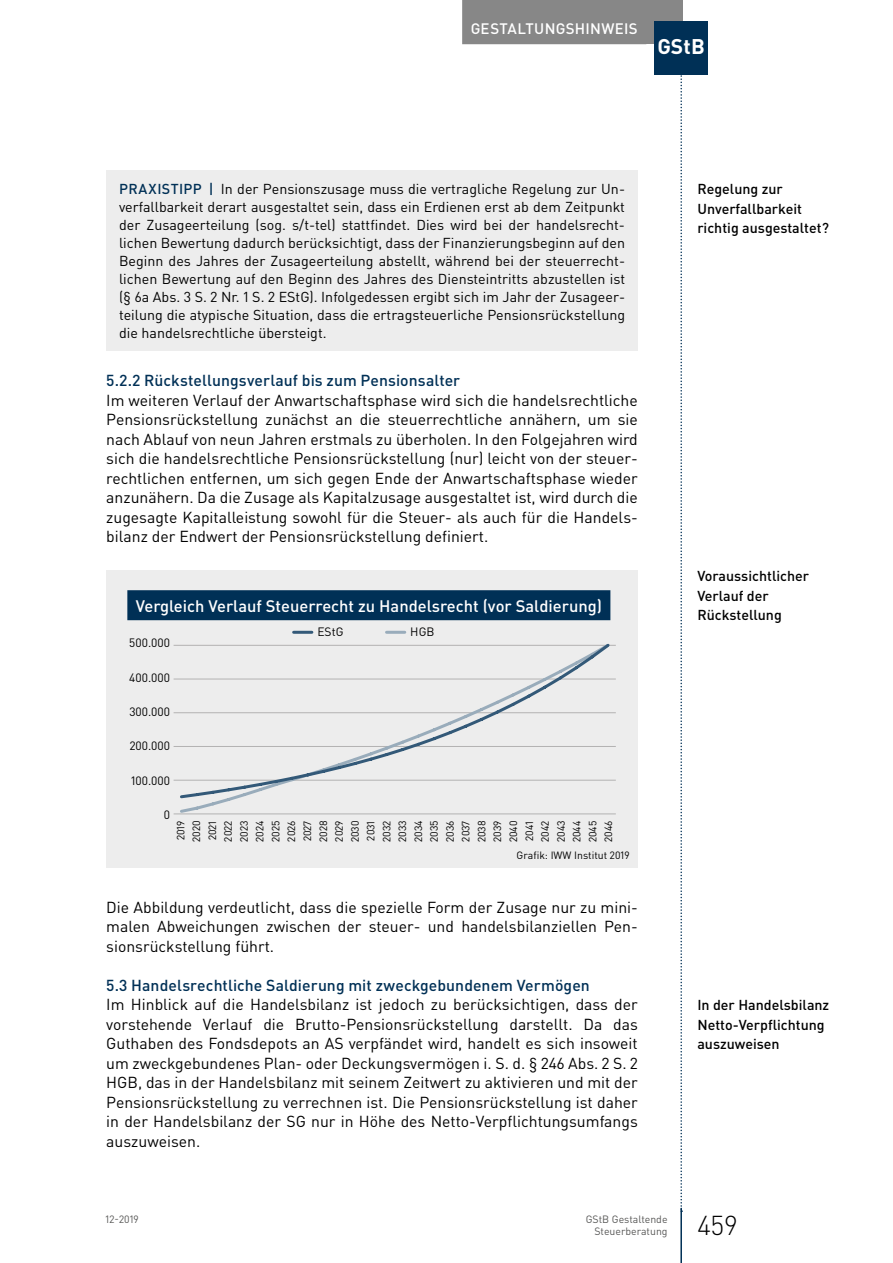
<style>
.page{position:relative;width:893px;height:1263px;background:#fff}
.page>*{position:absolute;margin:0;border:0;box-sizing:border-box;transform-origin:0 0}
.t1{font:300 27px "DIN Pro";color:#000}
.t2{font:700 21px "DIN Pro";color:#fff}
.t3{font:500 16.5px "DIN Pro";color:#fff}
.t4{font:15.75px/19.5px "DIN Pro";color:#000}
.t5{font:500 15.75px "DIN Pro";letter-spacing:.005em;color:#003056}
.t6{font:500 15px "DIN Pro";letter-spacing:.015em;color:#fff}
.t7{font:14.25px/18px "DIN Pro";color:#000}
.t8{font:500 14.25px/19.5px "DIN Pro";color:#000}
.t9{font:500 14.25px "DIN Pro";color:#003056}
.t10{font:12px "DIN Pro";color:#000}
.t11{font:10.5px/15.9px "DIN Pro";color:#000;text-align:justify}
.t12{font:10.5px/12.8px "DIN Pro";color:#575756;text-align:right}
.s1{font-weight:500;color:#003056}
</style>
<div class="page">
<svg style="left:680px;top:74px;width:2px;height:1134px"></svg>
<div style="left:638px;top:0;width:44px;height:44px;background:#878787"></div>
<hr style="left:680px;top:1208px;width:2px;height:55px;background:#003056">
<div style="left:462px;top:0;width:184px;height:44px;background:#878787"></div>
<div style="left:655px;top:21px;width:53px;height:53px;background:#003056"></div>
<div style="left:106px;top:170px;width:532px;height:180px;background:#ededed"></div>
<div style="left:106px;top:570px;width:532px;height:298px;background:#ededed"></div>
<div style="left:127px;top:590px;width:483px;height:30px;background:#003056"></div>
<hr style="left:174px;top:813px;width:442px;height:1px;background:#b3b2b2">
<hr style="left:174px;top:780px;width:442px;height:1px;background:#b3b2b2">
<hr style="left:174px;top:746px;width:442px;height:1px;background:#b3b2b2">
<hr style="left:174px;top:712px;width:442px;height:1px;background:#b3b2b2">
<hr style="left:174px;top:679px;width:442px;height:1px;background:#b3b2b2">
<hr style="left:174px;top:645px;width:442px;height:1px;background:#b3b2b2">
<svg style="left:178px;top:800px;width:434px;height:15px"></svg>
<svg style="left:178px;top:643px;width:434px;height:157px"></svg>
<hr style="left:294px;top:631px;width:18px;height:3px;background:#335978">
<hr style="left:387px;top:631px;width:18px;height:3px;background:#99acbb">
<p class="t6" style="left:471px;top:18px;width:169px">Gestaltungshinweis</p>
<h2 class="t2" style="left:657px;top:32px;width:49px">GStB</h2>
<p class="t7" style="left:119px;top:179px;width:508px;text-indent:64px"><span class="s1">PP |</span> In der Pensionszusage muss die vertragliche Regelung zur Un&shy;verfallbarkeit derart ausgestaltet sein, dass ein Erdienen erst ab dem Zeitpunkt der Zusageerteilung (sog. s/t-tel) stattfindet. Dies wird bei der handelsrecht&shy;lichen Bewertung dadurch berücksichtigt, dass der Finanzierungsbeginn auf den Beginn des Jahres der Zusageerteilung abstellt, während bei der steuerrecht&shy;lichen Bewertung auf den Beginn des Jahres des Diensteintritts abzustellen ist (§ 6a Abs. 3 S. 2 Nr. 1 S. 2 EStG). Infolgedessen ergibt sich im Jahr der Zusageer&shy;teilung die atypische Situation, dass die ertragsteuerliche Pensionsrückstellung die handelsrechtliche übersteigt.</p>
<p class="t5" style="left:106px;top:370px;width:355px">5.2.2 Rückstellungsverlauf bis zum Pensionsalter</p>
<p class="t4" style="left:106px;top:390px;width:533px">Im weiteren Verlauf der Anwartschaftsphase wird sich die handelsrechtliche Pensionsrückstellung zunächst an die steuerrechtliche annähern, um sie nach Ablauf von neun Jahren erstmals zu überholen. In den Folgejahren wird sich die handelsrechtliche Pensionsrückstellung (nur) leicht von der steuer&shy;rechtlichen entfernen, um sich gegen Ende der Anwartschaftsphase wieder anzunähern. Da die Zusage als Kapitalzusage ausgestaltet ist, wird durch die zugesagte Kapitalleistung sowohl für die Steuer- als auch für die Handels&shy;bilanz der Endwert der Pensionsrückstellung definiert.</p>
<p class="t9" style="left:119px;top:179px;width:46px">PRAXISTI</p>
<p class="t3" style="left:136px;top:594px;width:468px">Vergleich Verlauf Steuerrecht zu Handelsrecht (vor Saldierung)</p>
<p class="t10" style="left:129px;top:635px;width:42px">500.000</p>
<p class="t10" style="left:129px;top:669px;width:42px">400.000</p>
<p class="t10" style="left:129px;top:703px;width:42px">300.000</p>
<p class="t10" style="left:130px;top:738px;width:42px">200.000</p>
<p class="t10" style="left:131px;top:772px;width:41px">100.000</p>
<p class="t10" style="left:164px;top:806px;width:8px">0</p>
<p class="t10" style="left:317px;top:623px;width:28px">EStG</p>
<p class="t10" style="left:410px;top:623px;width:26px">HGB</p>
<p class="t11" style="left:172px;top:842px;width:23px;rotate:-90deg">2019<br>2020<br>2021<br>2022<br>2023<br>2024<br>2025<br>2026<br>2027<br>2028<br>2029<br>2030<br>2031<br>2032<br>2033<br>2034<br>2035<br>2036<br>2037<br>2038<br>2039<br>2040<br>2041<br>2042<br>2043<br>2044<br>2045<br>2046</p>
<p class="t11" style="left:517px;top:847px;width:114px">Grafik: IWW Institut 2019</p>
<p class="t4" style="left:106px;top:897px;width:533px">Die Abbildung verdeutlicht, dass die spezielle Form der Zusage nur zu mini&shy;malen Abweichungen zwischen der steuer- und handelsbilanziellen Pen&shy;sionsrückstellung führt.</p>
<p class="t5" style="left:106px;top:974px;width:485px">5.3 Handelsrechtliche Saldierung mit zweckgebundenem Vermögen</p>
<p class="t4" style="left:106px;top:994px;width:533px;text-align:justify">Im Hinblick auf die Handelsbilanz ist jedoch zu berücksichtigen, dass der vorstehende Verlauf die Brutto-Pensionsrückstellung darstellt. Da das Guthaben des Fondsdepots an AS verpfändet wird, handelt es sich insoweit um zweckgebundenes Plan- oder Deckungsvermögen i. S. d. § 246 Abs. 2 S. 2<br>HGB, das in der Handelsbilanz mit seinem Zeitwert zu aktivieren und mit der Pensionsrückstellung zu verrechnen ist. Die Pensionsrückstellung ist daher in der Handelsbilanz der SG nur in Höhe des Netto-Verpflichtungsumfangs auszuweisen.</p>
<p class="t8" style="left:697px;top:179px;width:133px">Regelung zur<br>U nverfallbarkeit richtig ausgestaltet?</p>
<p class="t8" style="left:697px;top:566px;width:113px">Voraussichtlicher<br>Verlauf der<br>Rückstellung</p>
<p class="t8" style="left:697px;top:995px;width:133px">I n der Handelsbilanz<br>N etto-Verpflichtung auszuweisen</p>
<p class="t12" style="left:106px;top:1212px;width:35px">12-2019</p>
<p class="t12" style="left:586px;top:1212px;width:83px">GStB Gestaltende<br>Steuerberatung</p>
<h1 class="t1" style="left:697px;top:1207px;width:42px">459</h1>
</div>
